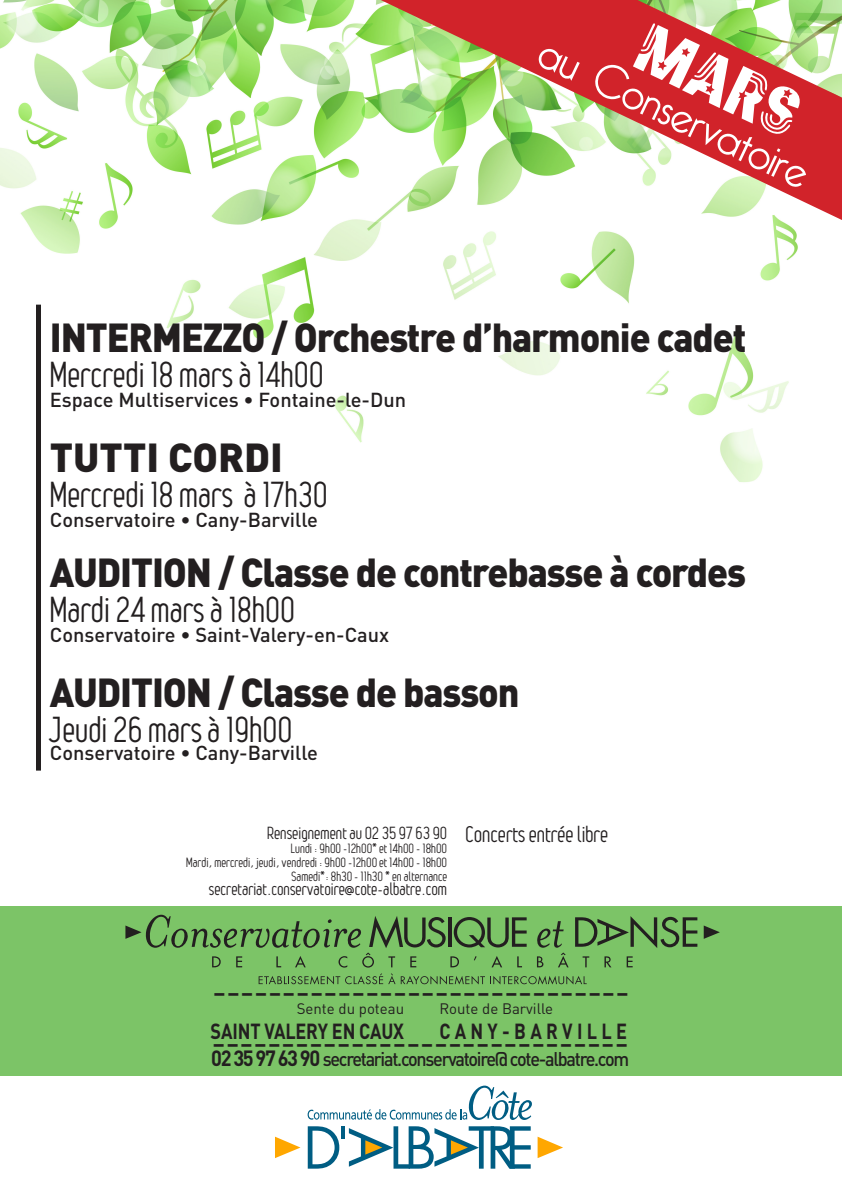
<style>
.page{position:relative;width:842px;height:1191px;background:#fff}
.page>*{position:absolute;margin:0;border:0;box-sizing:border-box;transform-origin:0 0}
.t1{font:60px "Antic Font";color:#fff}
.t2{font:300 46px "Bellerose";color:#fff}
.t3{font:900 40px "DIN";letter-spacing:-.03em;color:#231f20;scale:.94 1}
.t4{font:900 40px "DIN";color:#231f20}
.t5{font:39.2px "DIN";color:#231f20;scale:.92 1}
.t6{font:35px "Leger";color:#231f20}
.t7{font:22px "Leger";color:#231f20}
.t8{font:700 21.6px "DIN";letter-spacing:-.01em;color:#231f20;scale:.83 1}
.t9{font:700 21.6px "DIN";letter-spacing:.24em;color:#231f20;scale:.83 1}
.t10{font:500 20px "DIN";color:#231f20}
.t11{font:500 19.6px "DIN";letter-spacing:-.07em;color:#231f20;scale:.92 1}
.t12{font:17px "Leger";color:#231f20}
.t13{font:15px "DIN";color:#231f20}
.t14{font:13px "Leger";color:#231f20}
.s1{font-weight:700;font-size:21.8px}
</style>
<div class="page">
<div style="left:0;top:906px;width:842px;height:169px;background:#7cc467"></div>
<svg style="left:259px;top:973px;width:328px;height:11px"></svg>
<svg style="left:583px;top:956px;width:6px;height:11px"></svg>
<svg style="left:604px;top:956px;width:7px;height:11px"></svg>
<svg style="left:627px;top:956px;width:6px;height:11px"></svg>
<svg style="left:704px;top:925px;width:16px;height:14px"></svg>
<svg style="left:575px;top:916px;width:122px;height:32px"></svg>
<svg style="left:537px;top:921px;width:32px;height:46px"></svg>
<svg style="left:125px;top:914px;width:402px;height:53px"></svg>
<svg style="left:308px;top:1126px;width:223px;height:42px"></svg>
<svg style="left:538px;top:1137px;width:25px;height:21px"></svg>
<svg style="left:275px;top:1136px;width:25px;height:22px"></svg>
<svg style="left:308px;top:1085px;width:224px;height:35px"></svg>
<img style="left:0;top:0;width:798px;height:482px">
<svg style="left:381px;top:0;width:461px;height:220px"></svg>
<div style="left:36px;top:305px;width:5px;height:465px;background:#231f20"></div>
<p class="t1" style="left:651px;top:22px;width:173px;rotate:25deg">MARS</p>
<p class="t2" style="left:552px;top:26px;width:295px;rotate:25deg">au Conservatoire</p>
<p class="t3" style="left:50px;top:310px;width:742px">INTERMEZZO / Orchestre d’harmonie cadet</p>
<p class="t6" style="left:50px;top:354px;width:275px">Mercredi 18 mars à 14h00</p>
<p class="t10" style="left:50px;top:387px;width:358px">Espace Multiservices • Fontaine-le-Dun</p>
<p class="t4" style="left:50px;top:430px;width:235px">TUTTI CORDI</p>
<p class="t6" style="left:50px;top:474px;width:279px">Mercredi 18 mars à 17h30</p>
<p class="t10" style="left:50px;top:507px;width:269px">Conservatoire • Cany-Barville</p>
<p class="t3" style="left:50px;top:545px;width:742px">AUDITION / Classe de contrebasse à cordes</p>
<p class="t6" style="left:50px;top:589px;width:247px">Mardi 24 mars à 18h00</p>
<p class="t10" style="left:50px;top:622px;width:341px">Conservatoire • Saint-Valery-en-Caux</p>
<p class="t3" style="left:50px;top:665px;width:501px">AUDITION / Classe de basson</p>
<p class="t6" style="left:50px;top:709px;width:244px">Jeudi 26 mars à 19h00</p>
<p class="t10" style="left:50px;top:740px;width:269px">Conservatoire • Cany-Barville</p>
<p class="t12" style="left:268px;top:823px;width:181px">Renseignement au 02 35 97 63 90</p>
<p class="t14" style="left:291px;top:840px;width:158px">Lundi : 9h00 -12h00* et 14h00 - 18h00</p>
<p class="t14" style="left:186px;top:854px;width:263px">Mardi, mercredi, jeudi, vendredi : 9h00 -12h00 et 14h00 - 18h00</p>
<p class="t14" style="left:292px;top:868px;width:157px">Samedi*: 8h30 - 11h30 * en alternance</p>
<p class="t12" style="left:209px;top:879px;width:240px">secretariat.conservatoire@cote-albatre.com</p>
<p class="t7" style="left:466px;top:821px;width:144px">Concerts entrée libre</p>
<p class="t5" style="left:212px;top:966px;width:456px">------------------------------</p>
<p class="t13" style="left:297px;top:999px;width:109px">Sente du poteau</p>
<p class="t8" style="left:211px;top:1017px;width:235px">SAINT VALERY EN CAUX</p>
<p class="t13" style="left:439px;top:999px;width:115px">Route de Barville</p>
<p class="t9" style="left:439px;top:1017px;width:228px">CANY-BARVILLE</p>
<p class="t5" style="left:211px;top:1017px;width:456px">------------------------------</p>
<p class="t11" style="left:211px;top:1046px;width:456px"><span class="s1">02 35 97 63 90</span> secretariat.conservatoire@ cote-albatre.com</p>
</div>
